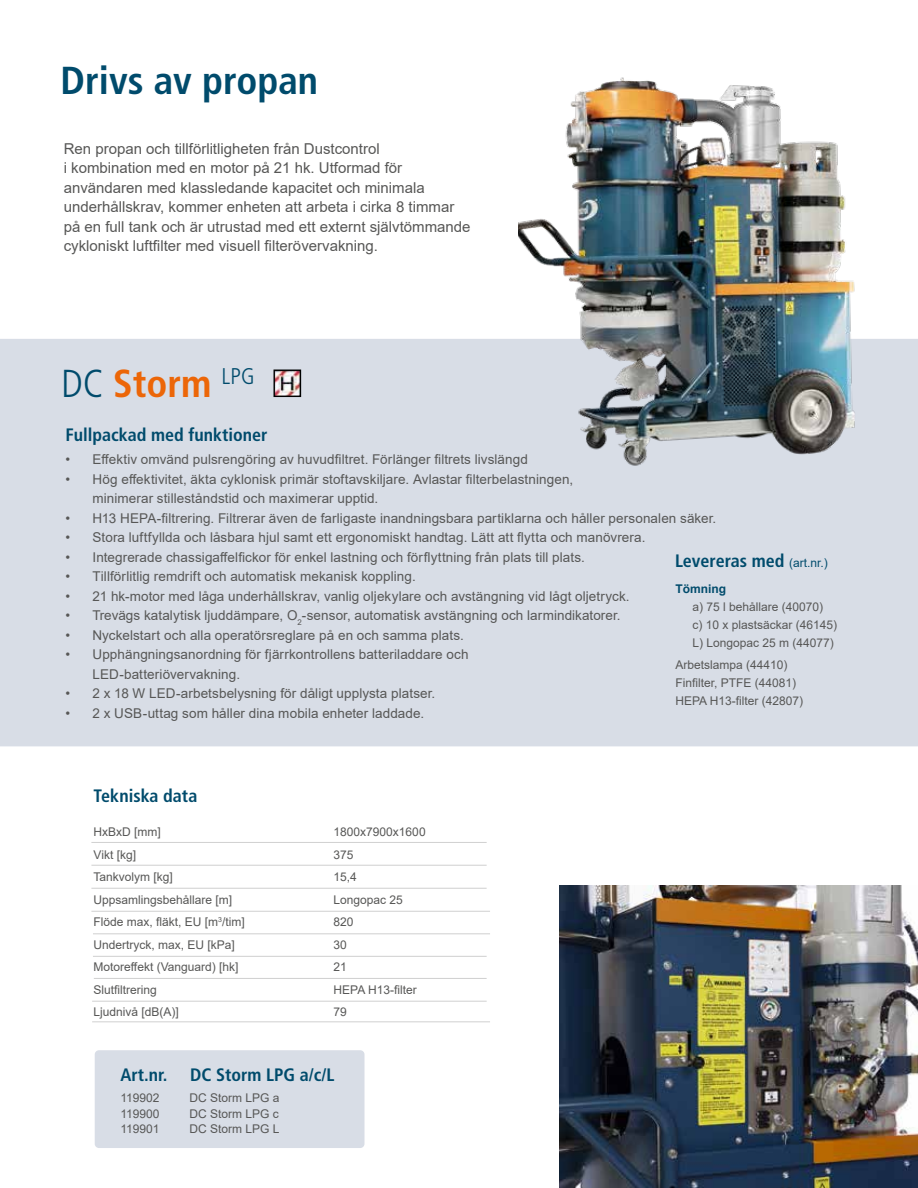
<style>
.page{position:relative;width:918px;height:1188px;background:#fff}
.page>*{position:absolute;margin:0;border:0;box-sizing:border-box;transform-origin:0 0}
.t1{font:700 condensed 39px "Frutiger LT Pro";color:#004b6c}
.t2{font:700 condensed 39px "Frutiger LT Pro";color:#ec6608}
.t3{font:700 condensed 18px "Frutiger LT Pro";color:#004b6c}
.t4{font:15px/19.5px "Arial";color:#575756}
.t5{font:13.5px/19.5px "Arial";letter-spacing:.005em;color:#575756}
.t6{font:12px/18px "Arial";color:#575756}
.t7{font:700 12px "Arial";color:#004b6c}
.s1{font-weight:300;color:#004b6c}
.s2{font-family:"Arial";font-weight:400;font-stretch:normal;font-size:12px}
</style>
<div class="page">
<div style="left:0;top:339px;width:918px;height:407px;background:#d8dde6"></div>
<img style="left:519px;top:77px;width:364px;height:392px">
<img style="left:559px;top:886px;width:359px;height:302px">
<img style="left:276px;top:372px;width:23px;height:23px">
<div style="left:274px;top:370px;width:27px;height:27px;border:1px solid #000"></div>
<div style="left:95px;top:1050px;width:270px;height:98px;background:#d8dde6;border-radius:4px"></div>
<hr style="left:91px;top:911px;width:399px;height:1px;background:#d2d2d2">
<hr style="left:91px;top:888px;width:396px;height:1px;background:#d2d2d2">
<hr style="left:91px;top:865px;width:396px;height:1px;background:#d2d2d2">
<hr style="left:92px;top:1021px;width:398px;height:1px;background:#d2d2d2">
<hr style="left:91px;top:842px;width:396px;height:1px;background:#d2d2d2">
<hr style="left:93px;top:933px;width:397px;height:1px;background:#d2d2d2">
<hr style="left:94px;top:978px;width:393px;height:1px;background:#d2d2d2">
<hr style="left:93px;top:956px;width:394px;height:1px;background:#d2d2d2">
<hr style="left:92px;top:1001px;width:395px;height:1px;background:#d2d2d2">
<h1 class="t1" style="left:61px;top:57px;width:259px">Drivs av propan</h1>
<p class="t4" style="left:64px;top:139px;width:408px">Ren propan och tillförlitligheten från Dustcontrol<br>i kombination med en motor på 21 hk. Utformad för användaren med klassledande kapacitet och minimala underhållskrav, kommer enheten att arbeta i cirka 8 timmar på en full tank och är utrustad med ett externt självtömmande cykloniskt luftfilter med visuell filterövervakning.</p>
<h1 class="t2" style="left:61px;top:360px;width:195px"><span class="s1">DC</span> Storm <sup>LPG</sup></h1>
<h2 class="t3" style="left:66px;top:424px;width:204px">Fullpackad med funktioner</h2>
<p class="t5" style="left:66px;top:450px;width:464px">• Effektiv omvänd pulsrengöring av huvudfiltret. Förlänger filtrets livslängd</p>
<p class="t5" style="left:93px;top:469px;width:482px;text-indent:-27px">• Hög effektivitet, äkta cyklonisk primär stoftavskiljare. Avlastar filterbelastningen, minimerar stilleståndstid och maximerar upptid.</p>
<p class="t5" style="left:66px;top:508px;width:652px">• H13 HEPA-filtrering. Filtrerar även de farligaste inandningsbara partiklarna och håller personalen säker.</p>
<p class="t5" style="left:66px;top:528px;width:581px">• Stora luftfyllda och låsbara hjul samt ett ergonomiskt handtag. Lätt att flytta och manövrera.</p>
<p class="t5" style="left:66px;top:547px;width:521px">• Integrerade chassigaffelfickor för enkel lastning och förflyttning från plats till plats.</p>
<p class="t5" style="left:66px;top:567px;width:352px">• Tillförlitlig remdrift och automatisk mekanisk koppling.</p>
<p class="t5" style="left:66px;top:586px;width:566px">• 21 hk-motor med låga underhållskrav, vanlig oljekylare och avstängning vid lågt oljetryck.</p>
<p class="t5" style="left:66px;top:606px;width:557px">• Trevägs katalytisk ljuddämpare, O<sub>2</sub>-sensor, automatisk avstängning och larmindikatorer.</p>
<p class="t5" style="left:66px;top:625px;width:400px">• Nyckelstart och alla operatörsreglare på en och samma plats.</p>
<p class="t5" style="left:93px;top:645px;width:378px;text-indent:-27px">• Upphängningsanordning för fjärrkontrollens batteriladdare och<br>LED-batteriövervakning.</p>
<p class="t5" style="left:66px;top:684px;width:371px">• 2 x 18 W LED-arbetsbelysning för dåligt upplysta platser.</p>
<p class="t5" style="left:66px;top:703px;width:360px">• 2 x USB-uttag som håller dina mobila enheter laddade.</p>
<h2 class="t3" style="left:675px;top:550px;width:154px">Levereras med <span class="s2">(art.nr.)</span></h2>
<p class="t7" style="left:675px;top:580px;width:52px">Tömning</p>
<p class="t6" style="left:692px;top:597px;width:146px">a) 75 l behållare (40070)<br>c) 10 x plastsäckar (46145)<br>L) Longopac 25 m (44077)</p>
<p class="t6" style="left:675px;top:656px;width:129px">Arbetslampa (44410)<br>Finfilter, PTFE (44081)<br>HEPA H13-filter (42807)</p>
<h2 class="t3" style="left:94px;top:785px;width:105px">Tekniska data</h2>
<p class="t6" style="left:94px;top:823px;width:69px">HxBxD [mm]</p>
<p class="t6" style="left:334px;top:823px;width:94px">1800x7900x1600</p>
<p class="t6" style="left:94px;top:845px;width:44px">Vikt [kg]</p>
<p class="t6" style="left:334px;top:845px;width:22px">375</p>
<p class="t6" style="left:94px;top:868px;width:81px">Tankvolym [kg]</p>
<p class="t6" style="left:334px;top:868px;width:25px">15,4</p>
<p class="t6" style="left:94px;top:890px;width:140px">Uppsamlingsbehållare [m]</p>
<p class="t6" style="left:334px;top:890px;width:71px">Longopac 25</p>
<p class="t6" style="left:94px;top:913px;width:153px">Flöde max, fläkt, EU [m<sup>3</sup>/tim]</p>
<p class="t6" style="left:334px;top:913px;width:22px">820</p>
<p class="t6" style="left:94px;top:935px;width:143px">Undertryck, max, EU [kPa]</p>
<p class="t6" style="left:334px;top:935px;width:15px">30</p>
<p class="t6" style="left:94px;top:958px;width:146px">Motoreffekt (Vanguard) [hk]</p>
<p class="t6" style="left:334px;top:958px;width:15px">21</p>
<p class="t6" style="left:94px;top:980px;width:65px">Slutfiltrering</p>
<p class="t6" style="left:334px;top:980px;width:85px">HEPA H13-filter</p>
<p class="t6" style="left:94px;top:1003px;width:87px">Ljudnivå [dB(A)]</p>
<p class="t6" style="left:334px;top:1003px;width:15px">79</p>
<h2 class="t3" style="left:120px;top:1064px;width:48px">Art.nr.</h2>
<h2 class="t3" style="left:190px;top:1064px;width:146px">DC Storm LPG a/c/L</h2>
<p class="t6" style="left:120px;top:1089px;width:41px">119902</p>
<p class="t6" style="left:190px;top:1089px;width:92px">DC Storm LPG a</p>
<p class="t6" style="left:120px;top:1105px;width:41px">119900</p>
<p class="t6" style="left:190px;top:1105px;width:91px">DC Storm LPG c</p>
<p class="t6" style="left:120px;top:1120px;width:41px">119901</p>
<p class="t6" style="left:190px;top:1120px;width:92px">DC Storm LPG L</p>
</div>
